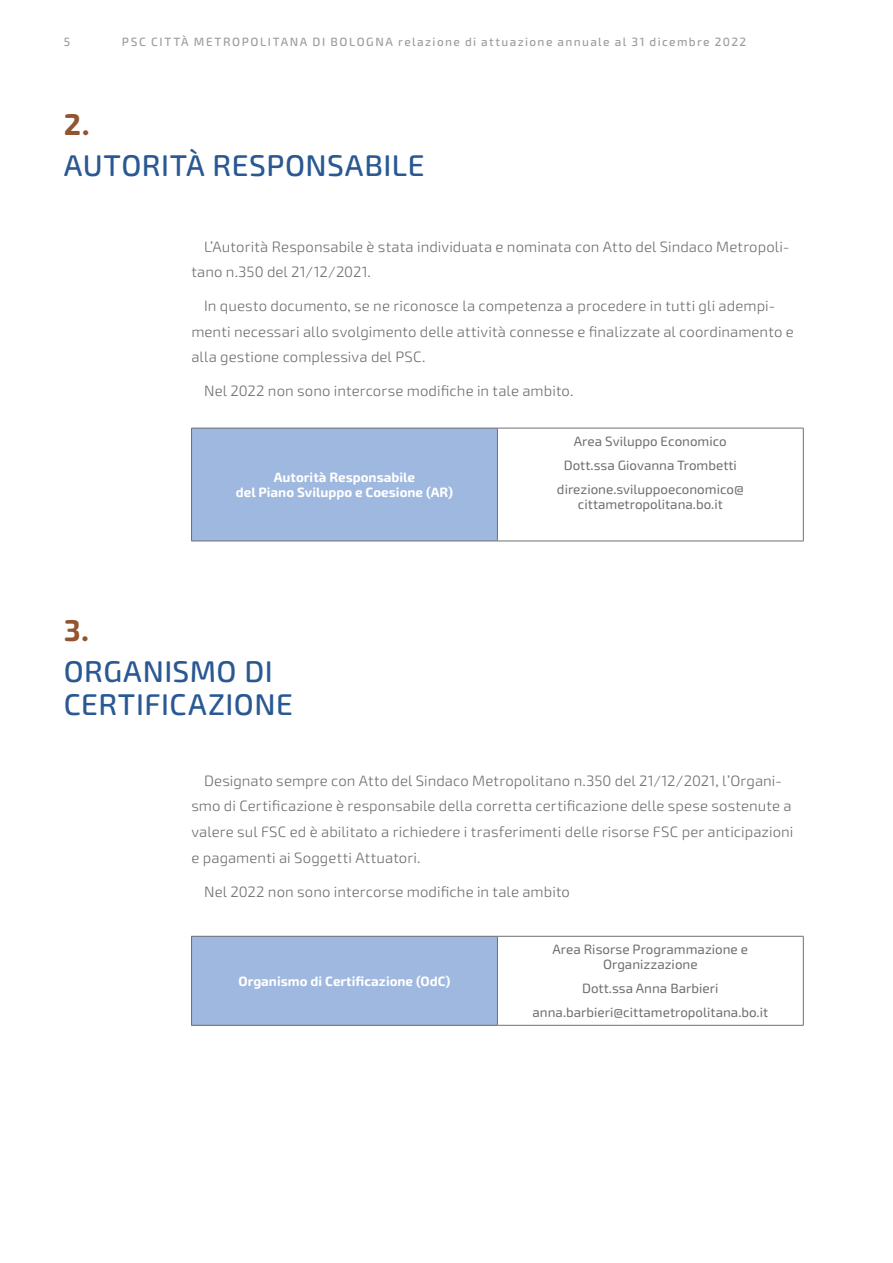
<style>
.page{position:relative;width:893px;height:1263px;background:#fff}
.page>*{position:absolute;margin:0;border:0;box-sizing:border-box;transform-origin:0 0}
.t1{font:500 30px/33px "Exo Soft";letter-spacing:.015em;color:#295893}
.t2{font:700 30px "Exo Soft";color:#925531}
.t3{font:300 15px/25.5px "Exo Soft";letter-spacing:.005em;color:#706f6f}
.t4{font:13.5px/23.9px "Exo Soft";color:#706f6f;text-align:center}
.t5{font:700 13.5px/14.9px "Exo Soft";color:#fff;text-align:center}
.t6{font:500 12px "Exo Soft";letter-spacing:.115em;color:#9d9d9c}
</style>
<div class="page">
<div style="left:192px;top:428px;width:305px;height:113px;background:#9fb8e0"></div>
<hr style="left:191px;top:428px;width:306px;height:1px;background:#706f6f">
<hr style="left:191px;top:428px;width:1px;height:113px;background:#706f6f">
<hr style="left:497px;top:428px;width:306px;height:1px;background:#706f6f">
<hr style="left:497px;top:428px;width:1px;height:113px;background:#706f6f">
<hr style="left:803px;top:428px;width:1px;height:113px;background:#706f6f">
<hr style="left:191px;top:541px;width:306px;height:1px;background:#706f6f">
<hr style="left:497px;top:541px;width:306px;height:1px;background:#706f6f">
<div style="left:192px;top:936px;width:305px;height:89px;background:#9fb8e0"></div>
<hr style="left:191px;top:936px;width:306px;height:1px;background:#706f6f">
<hr style="left:191px;top:936px;width:1px;height:89px;background:#706f6f">
<hr style="left:497px;top:936px;width:306px;height:1px;background:#706f6f">
<hr style="left:497px;top:936px;width:1px;height:89px;background:#706f6f">
<hr style="left:803px;top:936px;width:1px;height:89px;background:#706f6f">
<hr style="left:191px;top:1025px;width:306px;height:1px;background:#706f6f">
<hr style="left:497px;top:1025px;width:306px;height:1px;background:#706f6f">
<p class="t6" style="left:64px;top:35px;width:8px">5</p>
<p class="t6" style="left:122px;top:35px;width:626px">PSC CITTÀ METROPOLITANA DI BOLOGNA relazione di attuazione annuale al 31 dicembre 2022</p>
<h1 class="t2" style="left:64px;top:106px;width:27px">2.</h1>
<h1 class="t1" style="left:64px;top:150px;width:362px">AUTORITÀ RESPONSABILE</h1>
<p class="t3" style="left:191px;top:234px;width:600px;text-indent:13px">L’Autorità Responsabile è stata individuata e nominata con Atto del Sindaco Metropoli&shy;tano n.350 del 21/12/2021.</p>
<p class="t3" style="left:191px;top:293px;width:604px;text-indent:13px">In questo documento, se ne riconosce la competenza a procedere in tutti gli adempi&shy;menti necessari allo svolgimento delle attività connesse e finalizzate al coordinamento e alla gestione complessiva del PSC.</p>
<p class="t3" style="left:204px;top:379px;width:371px">Nel 2022 non sono intercorse modifiche in tale ambito.</p>
<p class="t5" style="left:236px;top:470px;width:219px">Autorità Responsabile<br>del Piano Sviluppo e Coesione (AR)</p>
<h1 class="t2" style="left:64px;top:613px;width:26px">3.</h1>
<h1 class="t1" style="left:64px;top:656px;width:231px">ORGANISMO DI<br>CERTIFICAZIONE</h1>
<p class="t4" style="left:557px;top:429px;width:188px">Area Sviluppo Economico<br>Dott.ssa Giovanna Trombetti direzione.sviluppoeconomico@</p>
<p class="t4" style="left:578px;top:492px;width:146px">cittametropolitana.bo.it</p>
<p class="t3" style="left:191px;top:768px;width:604px;text-indent:13px">Designato sempre con Atto del Sindaco Metropolitano n.350 del 21/12/2021, l’Organi&shy;smo di Certificazione è responsabile della corretta certificazione delle spese sostenute a valere sul FSC ed è abilitato a richiedere i trasferimenti delle risorse FSC per anticipazioni e pagamenti ai Soggetti Attuatori.</p>
<p class="t3" style="left:204px;top:879px;width:367px">Nel 2022 non sono intercorse modifiche in tale ambito</p>
<p class="t5" style="left:238px;top:973px;width:214px">Organismo di Certificazione (OdC)</p>
<p class="t4" style="left:553px;top:942px;width:197px;line-height:14.9px">Area Risorse Programmazione e<br>Organizzazione</p>
<p class="t4" style="left:532px;top:976px;width:237px">Dott.ssa Anna Barbieri anna.barbieri@cittametropolitana.bo.it</p>
</div>
